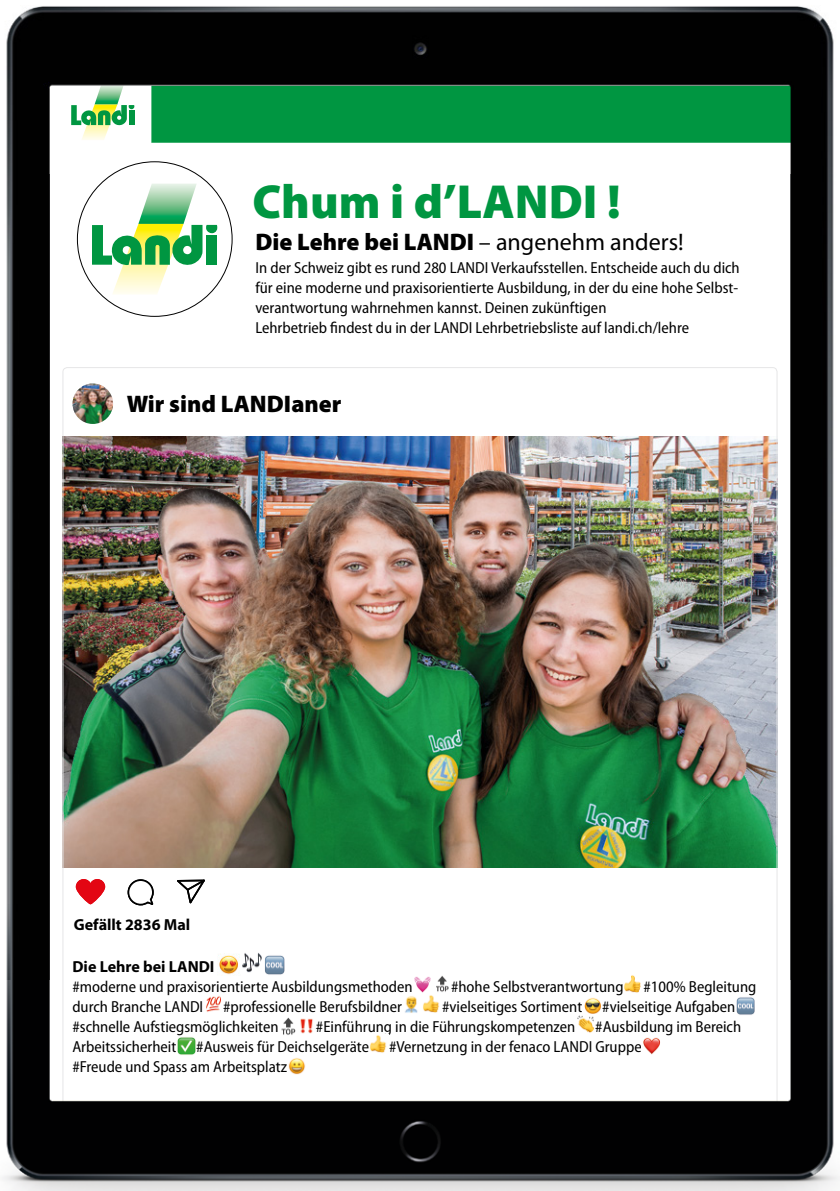
<style>
.page{position:relative;width:840px;height:1191px;background:#fff}
.page>*{position:absolute;margin:0;border:0;box-sizing:border-box;transform-origin:0 0}
.t1{font:900 48px "Myriad Pro";color:#009641}
.t2{font:900 24px "Myriad Pro";color:#000}
.t3{font:semi-condensed 16px/20px "Myriad Pro";color:#000}
.t4{font:700 16px "Myriad Pro";color:#000}
.s1{font-weight:400}
</style>
<div class="page">
<img style="left:2px;top:979px;width:837px;height:212px">
<img style="left:6px;top:6px;width:828px;height:973px">
<h1 class="t1" style="left:252px;top:170px;width:369px">Chum i d’LANDI !</h1>
<h2 class="t2" style="left:255px;top:225px;width:429px">Die Lehre bei LANDI <span class="s1">– angenehm anders!</span></h2>
<p class="t3" style="left:255px;top:257px;width:485px">In der Schweiz gibt es rund 280 LANDI Verkaufsstellen. Entscheide auch du dich für eine moderne und praxisorientierte Ausbildung, in der du eine hohe Selbst&shy;verantwortung wahrnehmen kannst. Deinen zukünftigen<br>Lehrbetrieb findest du in der LANDI Lehrbetriebsliste auf landi.ch/lehre</p>
<h2 class="t2" style="left:127px;top:387px;width:216px">Wir sind LANDIaner</h2>
<p class="t4" style="left:74px;top:914px;width:118px">Gefällt 2836 Mal</p>
<p class="t4" style="left:72px;top:956px;width:143px">Die Lehre bei LANDI</p>
<p class="t3" style="left:72px;top:976px;width:341px">#moderne und praxisorientierte Ausbildungsmethoden</p>
<p class="t3" style="left:451px;top:976px;width:307px">#hohe Selbstverantwortung #100% Begleitung</p>
<p class="t3" style="left:72px;top:996px;width:331px">durch Branche LANDI #professionelle Berufsbildner</p>
<p class="t3" style="left:442px;top:996px;width:295px">#vielseitiges Sortiment #vielseitige Aufgaben</p>
<p class="t3" style="left:72px;top:1016px;width:207px">#schnelle Aufstiegsmöglichkeiten</p>
<p class="t3" style="left:72px;top:1016px;width:670px;text-indent:243px">#Einführung in die Führungskompetenzen #Ausbildung im Bereich<br>Arbeitssicherheit #Ausweis für Deichselgeräte #Vernetzung in der fenaco LANDI Gruppe<br>#Freude und Spass am Arbeitsplatz</p>
</div>
